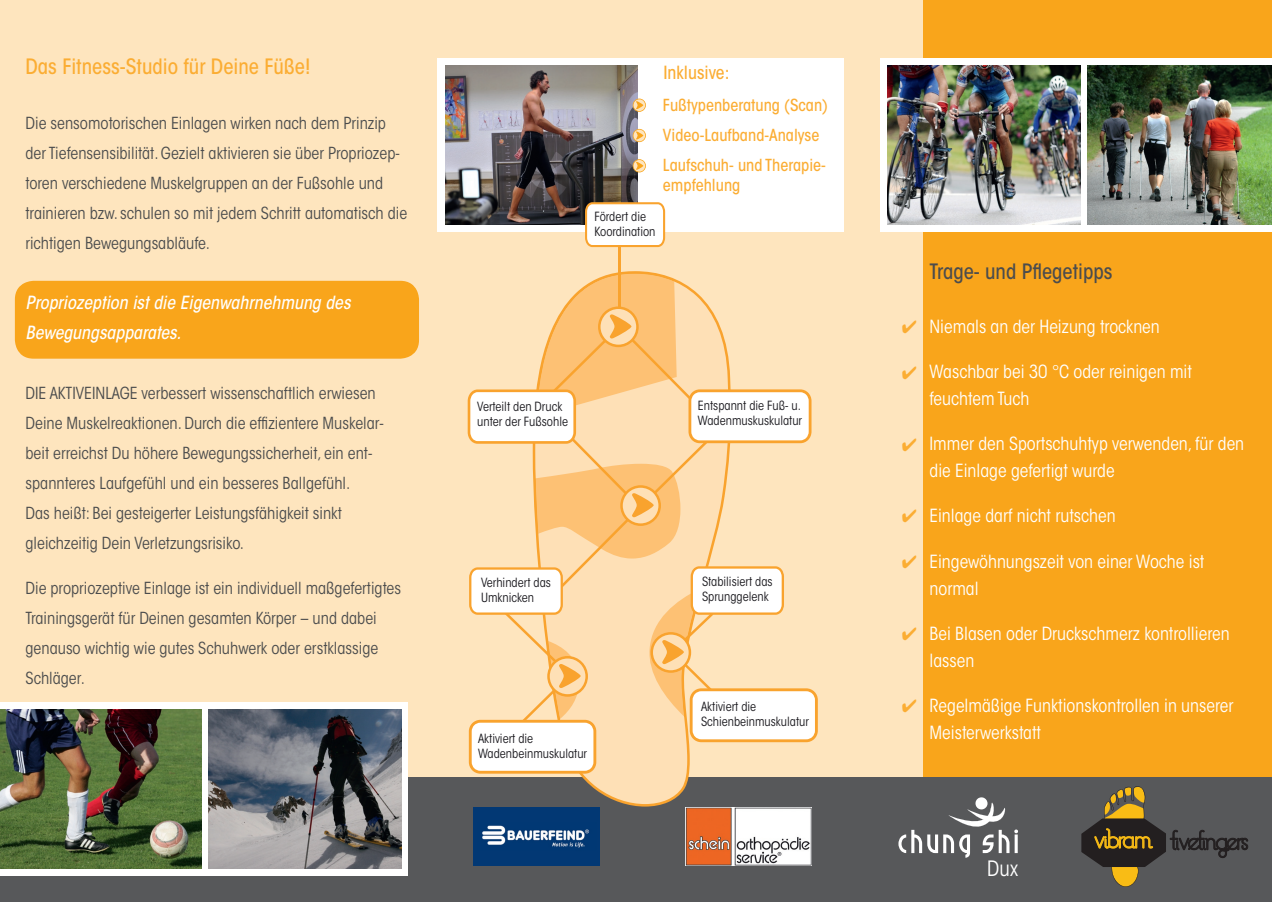
<style>
.page{position:relative;width:1272px;height:902px;background:#fff}
.page>*{position:absolute;margin:0;border:0;box-sizing:border-box;transform-origin:0 0}
.t1{font:500 condensed 21px "ITC Avant Garde Std";color:#fbad33}
.t2{font:500 condensed 21px "ITC Avant Garde Std";color:#4b4c4d}
.t3{font:condensed 21px "ITC Avant Garde Std";color:#fff}
.t4{font:condensed 18px/27px "ITC Avant Garde Std";color:#fff}
.t5{font:italic 500 condensed 18px/30px "ITC Avant Garde Std";color:#fff}
.t6{font:500 condensed 18px "ITC Avant Garde Std";color:#fbad33}
.t7{font:condensed 16.5px/30px "ITC Avant Garde Std";color:#4b4c4d}
.t8{font:500 condensed 16.5px/30.3px "ITC Avant Garde Std";color:#fbad33}
.t9{font:condensed 12.6px/15.1px "ITC Avant Garde Std";color:#1a191e}
</style>
<div class="page">
<div style="left:0;top:0;width:1271px;height:901px;background:#fee5be"></div>
<div style="left:15px;top:281px;width:404px;height:77px;background:#f9a51b"></div>
<div style="left:923px;top:0;width:348px;height:901px;background:#f9a51b"></div>
<div style="left:0;top:777px;width:1271px;height:124px;background:#57585a"></div>
<div style="left:880px;top:58px;width:391px;height:174px;background:#fff"></div>
<img style="left:887px;top:66px;width:192px;height:159px">
<img style="left:1087px;top:66px;width:184px;height:158px">
<div style="left:0;top:702px;width:408px;height:173px;background:#fff"></div>
<img style="left:208px;top:709px;width:193px;height:159px">
<img style="left:0;top:709px;width:201px;height:159px">
<img style="left:473px;top:807px;width:126px;height:58px">
<img style="left:685px;top:807px;width:126px;height:58px">
<svg style="left:898px;top:797px;width:120px;height:60px"></svg>
<svg style="left:1081px;top:786px;width:167px;height:100px"></svg>
<div style="left:438px;top:58px;width:406px;height:174px;background:#fff"></div>
<img style="left:445px;top:66px;width:192px;height:159px">
<svg style="left:632px;top:129px;width:14px;height:13px"></svg>
<svg style="left:632px;top:159px;width:14px;height:13px"></svg>
<svg style="left:632px;top:99px;width:14px;height:13px"></svg>
<svg style="left:528px;top:268px;width:202px;height:552px"></svg>
<svg style="left:532px;top:271px;width:198px;height:535px"></svg>
<hr style="left:618px;top:245px;width:2px;height:81px;background:#f9a32e">
<svg style="left:585px;top:202px;width:80px;height:45px"></svg>
<svg style="left:467px;top:272px;width:350px;height:501px"></svg>
<p class="t1" style="left:26px;top:53px;width:286px">Das Fitness-Studio für Deine Füße!</p>
<p class="t7" style="left:26px;top:108px;width:383px">Die sensomotorischen Einlagen wirken nach dem Prinzip der Tiefensensibilität. Gezielt aktivieren sie über Propriozep&shy;toren verschiedene Muskelgruppen an der Fußsohle und trainieren bzw. schulen so mit jedem Schritt automatisch die richtigen Bewegungsabläufe.</p>
<p class="t5" style="left:26px;top:288px;width:326px">Propriozeption ist die Eigenwahrnehmung des<br>Bewegungsapparates.</p>
<p class="t7" style="left:26px;top:378px;width:360px">DIE AKTIVEINLAGE verbessert wissenschaftlich erwiesen Deine Muskelreaktionen. Durch die effizientere Muskelar&shy;beit erreichst Du höhere Bewegungssicherheit, ein ent&shy;spannteres Laufgefühl und ein besseres Ballgefühl.<br>Das heißt: Bei gesteigerter Leistungsfähigkeit sinkt gleichzeitig Dein Verletzungsrisiko.</p>
<p class="t7" style="left:26px;top:573px;width:377px">Die propriozeptive Einlage ist ein individuell maßgefertigtes Trainingsgerät für Deinen gesamten Körper – und dabei genauso wichtig wie gutes Schuhwerk oder erstklassige Schläger.</p>
<p class="t6" style="left:663px;top:61px;width:68px">Inklusive:</p>
<p class="t8" style="left:663px;top:89px;width:166px">Fußtypenberatung (Scan)</p>
<p class="t9" style="left:594px;top:209px;width:62px">Fördert die<br>Koordination</p>
<p class="t8" style="left:663px;top:120px;width:164px">Video-Laufband-Analyse<br>Laufschuh- und Therapie-</p>
<p class="t8" style="left:663px;top:170px;width:79px">empfehlung</p>
<p class="t9" style="left:477px;top:399px;width:92px">Verteilt den Druck unter der Fußsohle</p>
<p class="t9" style="left:698px;top:397px;width:106px">Entspannt die Fuß- u.<br>Wadenmuskuskulatur</p>
<p class="t9" style="left:481px;top:575px;width:71px">Verhindert das<br>Umknicken</p>
<p class="t9" style="left:702px;top:574px;width:72px">Stabilisiert das<br>Sprunggelenk</p>
<p class="t9" style="left:478px;top:730px;width:111px">Aktiviert die<br>Wadenbeinmuskulatur</p>
<p class="t9" style="left:701px;top:699px;width:109px">Aktiviert die<br>Schienbeinmuskulatur</p>
<p class="t2" style="left:929px;top:259px;width:184px">Trage- und Pflegetipps</p>
<p class="t4" style="left:929px;top:313px;width:232px">Niemals an der Heizung trocknen</p>
<p class="t4" style="left:929px;top:358px;width:264px">Waschbar bei 30 °C oder reinigen mit feuchtem Tuch</p>
<p class="t4" style="left:929px;top:430px;width:316px">Immer den Sportschuhtyp verwenden, für den die Einlage gefertigt wurde</p>
<p class="t4" style="left:929px;top:502px;width:188px">Einlage darf nicht rutschen</p>
<p class="t4" style="left:929px;top:547px;width:276px">Eingewöhnungszeit von einer Woche ist normal</p>
<p class="t4" style="left:929px;top:619px;width:301px">Bei Blasen oder Druckschmerz kontrollieren lassen</p>
<p class="t4" style="left:929px;top:691px;width:305px">Regelmäßige Funktionskontrollen in unserer<br>Meisterwerkstatt</p>
<p class="t3" style="left:987px;top:855px;width:32px">Dux</p>
</div>
